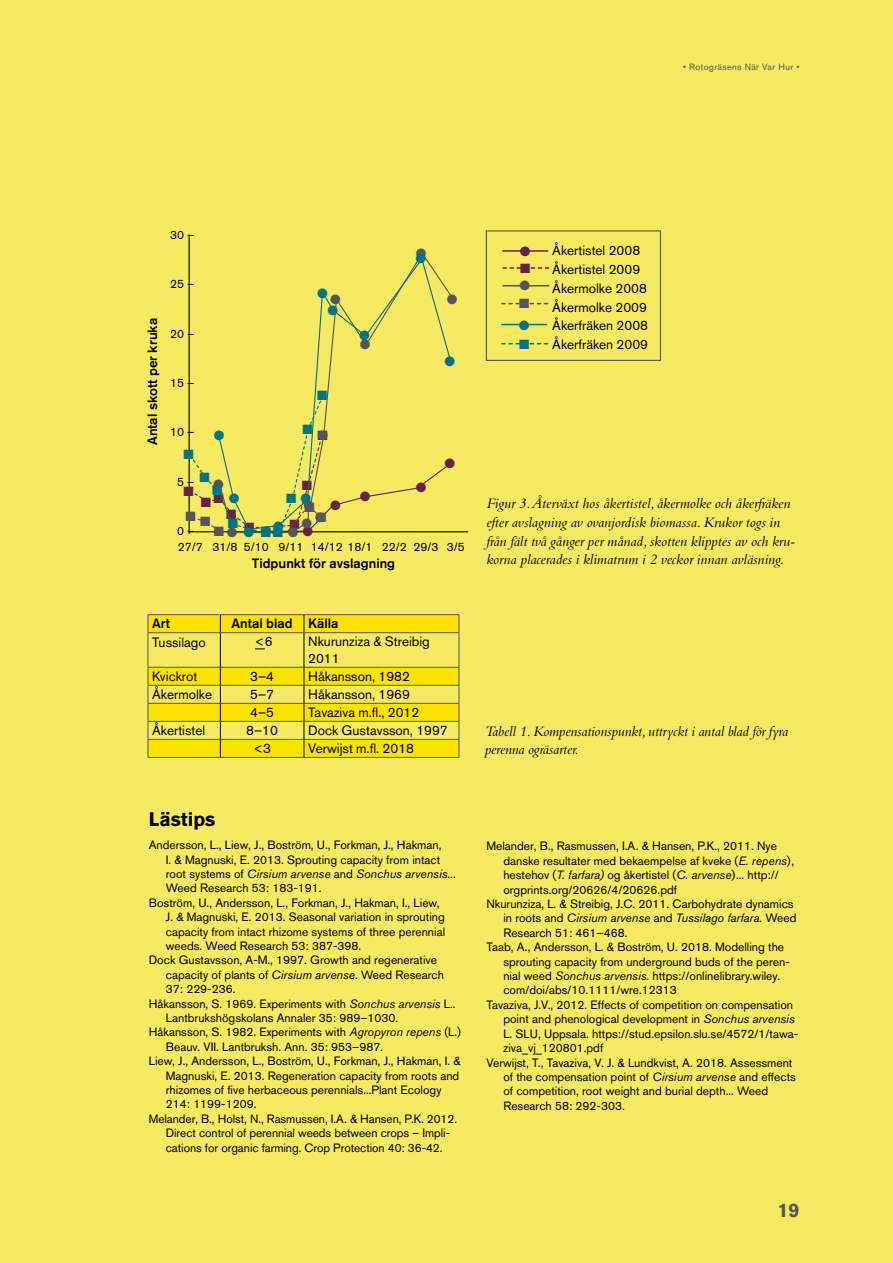
<style>
.page{position:relative;width:893px;height:1263px;background:#f5ea61}
.page>*{position:absolute;margin:0;border:0;box-sizing:border-box;transform-origin:0 0}
.t1{font:700 19.5px "Akzidenz Grotesk BQ";color:#000}
.t2{font:700 19.5px "Akzidenz Grotesk BQ";color:#54565a}
.t3{font:italic 15px/18.8px "Bembo Std";color:#000}
.t4{font:13.5px/18.8px "Akzidenz Grotesk BQ";color:#000}
.t5{font:500 13.5px "Akzidenz Grotesk BQ";color:#000}
.t6{font:13.5px "Zapf Dingbats ITC";color:#007481}
.t7{font:13.5px "Zapf Dingbats ITC";color:#682145}
.t8{font:13.5px "Zapf Dingbats ITC";color:#54565a}
.t9{font:12px/15.9px "Akzidenz Grotesk BQ";color:#000}
.t10{font:italic 12px "Akzidenz Grotesk BQ";color:#000}
.t11{font:9px "Akzidenz Grotesk BQ";letter-spacing:.04em;color:#54565a}
.s1{color:#54565a}
.s2{font-style:normal}
.s3{font-style:italic}
</style>
<div class="page">
<hr style="left:148px;top:614px;width:72px;height:1px;background:#54565a">
<hr style="left:220px;top:614px;width:84px;height:1px;background:#54565a">
<hr style="left:304px;top:614px;width:155px;height:1px;background:#54565a">
<hr style="left:148px;top:757px;width:72px;height:1px;background:#54565a">
<hr style="left:220px;top:757px;width:84px;height:1px;background:#54565a">
<hr style="left:304px;top:757px;width:155px;height:1px;background:#54565a">
<svg style="left:148px;top:615px;width:312px;height:142px"></svg>
<hr style="left:189px;top:235px;width:1px;height:299px;background:#000">
<hr style="left:189px;top:531px;width:279px;height:1px;background:#000">
<svg style="left:501px;top:303px;width:47px;height:1px"></svg>
<svg style="left:502px;top:267px;width:47px;height:2px"></svg>
<hr style="left:502px;top:250px;width:46px;height:2px;background:#682145">
<hr style="left:502px;top:285px;width:47px;height:1px;background:#54565a">
<div style="left:486px;top:230px;width:175px;height:131px;border:1px solid #54565a"></div>
<svg style="left:188px;top:252px;width:267px;height:283px"></svg>
<svg style="left:501px;top:323px;width:47px;height:22px"></svg>
<p class="t11" style="left:683px;top:62px;width:118px">• Rotogräsens När Var Hur •</p>
<p class="t5" style="left:144px;top:445px;width:129px;rotate:-90deg">Antal skott per kruka</p>
<p class="t9" style="left:170px;top:227px;width:26px">30 –</p>
<p class="t9" style="left:170px;top:276px;width:26px">25 –</p>
<p class="t9" style="left:170px;top:325px;width:26px">20 –</p>
<p class="t9" style="left:170px;top:375px;width:26px">15 –</p>
<p class="t9" style="left:170px;top:424px;width:26px">10 –</p>
<p class="t6" style="left:183px;top:448px;width:12px">■</p>
<p class="t6" style="left:214px;top:429px;width:12px">●</p>
<p class="t8" style="left:330px;top:293px;width:12px">●</p>
<p class="t6" style="left:317px;top:389px;width:12px">■</p>
<p class="t6" style="left:302px;top:423px;width:12px">■</p>
<p class="t8" style="left:317px;top:429px;width:12px">●</p>
<p class="t7" style="left:317px;top:429px;width:12px">■</p>
<p class="t6" style="left:359px;top:329px;width:12px">●</p>
<p class="t8" style="left:360px;top:338px;width:12px">●</p>
<p class="t8" style="left:416px;top:247px;width:12px">●</p>
<p class="t6" style="left:415px;top:252px;width:12px">●</p>
<p class="t8" style="left:447px;top:293px;width:12px">●</p>
<p class="t6" style="left:444px;top:355px;width:12px">●</p>
<p class="t7" style="left:444px;top:457px;width:12px">●</p>
<p class="t6" style="left:199px;top:471px;width:12px">■</p>
<p class="t9" style="left:177px;top:473px;width:19px">5 –</p>
<p class="t8" style="left:213px;top:477px;width:12px">●</p>
<p class="t7" style="left:302px;top:479px;width:12px">■</p>
<p class="t7" style="left:416px;top:481px;width:12px">●</p>
<p class="t6" style="left:212px;top:484px;width:12px">■</p>
<p class="t7" style="left:183px;top:484px;width:12px">■</p>
<p class="t7" style="left:360px;top:490px;width:12px">●</p>
<p class="t6" style="left:229px;top:492px;width:12px">●</p>
<p class="t7" style="left:330px;top:499px;width:12px">●</p>
<p class="t8" style="left:304px;top:499px;width:12px">●</p>
<p class="t8" style="left:305px;top:501px;width:12px">■</p>
<p class="t7" style="left:226px;top:508px;width:12px">■</p>
<p class="t7" style="left:315px;top:511px;width:12px">●</p>
<p class="t8" style="left:316px;top:511px;width:12px">■</p>
<p class="t8" style="left:301px;top:517px;width:12px">●</p>
<p class="t6" style="left:228px;top:517px;width:12px">■</p>
<p class="t7" style="left:244px;top:521px;width:12px">■</p>
<p class="t7" style="left:290px;top:518px;width:12px">■</p>
<p class="t9" style="left:177px;top:523px;width:289px">0 –<br>27/7 31/8 5/10 9/11 14/12 18/1 22/2 29/3 3/5</p>
<p class="t6" style="left:261px;top:526px;width:39px">■■<span class="s1">●</span></p>
<p class="t5" style="left:252px;top:555px;width:145px">Tidpunkt för avslagning</p>
<p class="t7" style="left:520px;top:245px;width:12px">●</p>
<p class="t8" style="left:519px;top:279px;width:12px">●</p>
<p class="t7" style="left:520px;top:262px;width:12px">■</p>
<p class="t8" style="left:519px;top:297px;width:12px">■</p>
<p class="t4" style="left:552px;top:241px;width:97px">Åkertistel 2008<br>Åkertistel 2009<br>Åkermolke 2008<br>Åkermolke 2009<br>Åkerfräken 2008<br>Åkerfräken 2009</p>
<p class="t3" style="left:486px;top:494px;width:310px">Figur 3. Återväxt hos åkertistel, åkermolke och åkerfräken efter avslagning av ovanjordisk biomassa. Krukor togs in från fält två gånger per månad, skotten klipptes av och kru&shy;korna placerades i klimatrum i 2 veckor innan avläsning.</p>
<p class="t5" style="left:152px;top:615px;width:19px">Art</p>
<p class="t5" style="left:232px;top:615px;width:109px">Antal blad Källa</p>
<p class="t4" style="left:152px;top:632px;width:55px">Tussilago</p>
<p class="t4" style="left:255px;top:632px;width:19px">&lt;6</p>
<p class="t4" style="left:308px;top:633px;width:123px;line-height:16.5px">Nkurunziza &amp; Streibig<br>2011</p>
<p class="t4" style="left:152px;top:667px;width:47px">Kvickrot</p>
<p class="t4" style="left:250px;top:667px;width:25px">3–4</p>
<p class="t4" style="left:308px;top:667px;width:103px">Håkansson, 1982</p>
<p class="t4" style="left:152px;top:685px;width:61px">Åkermolke</p>
<p class="t4" style="left:250px;top:685px;width:25px">5–7</p>
<p class="t4" style="left:308px;top:685px;width:103px">Håkansson, 1969</p>
<p class="t4" style="left:250px;top:703px;width:25px">4–5</p>
<p class="t4" style="left:308px;top:703px;width:113px">Tavaziva m.fl., 2012</p>
<p class="t4" style="left:152px;top:721px;width:55px">Åkertistel</p>
<p class="t4" style="left:246px;top:721px;width:33px">8–10</p>
<p class="t4" style="left:308px;top:721px;width:141px">Dock Gustavsson, 1997</p>
<p class="t4" style="left:253px;top:739px;width:19px">&lt;3</p>
<p class="t4" style="left:308px;top:739px;width:107px">Verwijst m.fl. 2018</p>
<p class="t3" style="left:485px;top:721px;width:305px">Tabell 1. Kompensationspunkt, uttryckt i antal blad för fyra perenna ogräsarter.</p>
<h1 class="t1" style="left:149px;top:808px;width:68px">Lästips</h1>
<p class="t9" style="left:149px;top:837px;width:294px">Andersson, L., Liew, J., Boström, U., Forkman, J., Hakman,</p>
<p class="t9" style="left:166px;top:851px;width:276px">I. &amp; Magnuski, E. 2013. Sprouting capacity from intact</p>
<p class="t10" style="left:166px;top:866px;width:291px"><span class="s2">root systems of</span> Cirsium arvense <span class="s2">and</span> Sonchus arvensis<span class="s2">...</span></p>
<p class="t9" style="left:166px;top:880px;width:157px">Weed Research 53: 183-191.</p>
<p class="t9" style="left:149px;top:894px;width:292px">Boström, U., Andersson, L., Forkman, J., Hakman, I., Liew,</p>
<p class="t9" style="left:166px;top:909px;width:280px">J. &amp; Magnuski, E. 2013. Seasonal variation in sprouting</p>
<p class="t9" style="left:166px;top:923px;width:281px">capacity from intact rhizome systems of three perennial</p>
<p class="t9" style="left:166px;top:938px;width:197px">weeds. Weed Research 53: 387-398.</p>
<p class="t9" style="left:149px;top:952px;width:290px">Dock Gustavsson, A-M., 1997. Growth and regenerative</p>
<p class="t9" style="left:166px;top:966px;width:280px">capacity of plants of <span class="s3">Cirsium arvense</span>. Weed Research</p>
<p class="t9" style="left:166px;top:981px;width:71px">37: 229-236.</p>
<p class="t9" style="left:149px;top:995px;width:308px">Håkansson, S. 1969. Experiments with <span class="s3">Sonchus arvensis</span> L..</p>
<p class="t9" style="left:166px;top:1010px;width:234px">Lantbrukshögskolans Annaler 35: 989–1030.</p>
<p class="t9" style="left:149px;top:1024px;width:314px">Håkansson, S. 1982. Experiments with <span class="s3">Agropyron repens</span> (L.)</p>
<p class="t9" style="left:166px;top:1038px;width:219px">Beauv. VII. Lantbruksh. Ann. 35: 953–987.</p>
<p class="t9" style="left:149px;top:1053px;width:313px">Liew, J., Andersson, L., Boström, U., Forkman, J., Hakman, I. &amp;</p>
<p class="t9" style="left:166px;top:1067px;width:295px">Magnuski, E. 2013. Regeneration capacity from roots and</p>
<p class="t9" style="left:166px;top:1082px;width:277px">rhizomes of five herbaceous perennials...Plant Ecology</p>
<p class="t9" style="left:166px;top:1096px;width:92px">214: 1199-1209.</p>
<p class="t9" style="left:149px;top:1110px;width:310px">Melander, B., Holst, N., Rasmussen, I.A. &amp; Hansen, P.K. 2012.</p>
<p class="t9" style="left:166px;top:1125px;width:286px">Direct control of perennial weeds between crops – Impli-</p>
<p class="t9" style="left:166px;top:1139px;width:278px">cations for organic farming. Crop Protection 40: 36-42.</p>
<p class="t9" style="left:486px;top:838px;width:292px">Melander, B., Rasmussen, I.A. &amp; Hansen, P.K., 2011. Nye</p>
<p class="t9" style="left:503px;top:853px;width:292px">danske resultater med bekaempelse af kveke (<span class="s3">E. repens</span>),</p>
<p class="t9" style="left:503px;top:867px;width:277px">hestehov (<span class="s3">T. farfara)</span> og åkertistel (<span class="s3">C. arvense</span>)... http://</p>
<p class="t9" style="left:503px;top:881px;width:175px">orgprints.org/20626/4/20626.pdf</p>
<p class="t9" style="left:486px;top:896px;width:309px">Nkurunziza, L. &amp; Streibig, J.C. 2011. Carbohydrate dynamics</p>
<p class="t10" style="left:503px;top:911px;width:295px"><span class="s2">in roots and</span> Cirsium arvense <span class="s2">and</span> Tussilago farfara. <span class="s2">Weed</span></p>
<p class="t9" style="left:503px;top:925px;width:126px">Research 51: 461–468.</p>
<p class="t9" style="left:486px;top:939px;width:299px">Taab, A., Andersson, L. &amp; Boström, U. 2018. Modelling the</p>
<p class="t9" style="left:503px;top:953px;width:288px">sprouting capacity from underground buds of the peren-</p>
<p class="t9" style="left:503px;top:968px;width:278px">nial weed <span class="s3">Sonchus arvensis</span>. https://onlinelibrary.wiley.</p>
<p class="t9" style="left:503px;top:982px;width:175px">com/doi/abs/10.1111/wre.12313</p>
<p class="t9" style="left:486px;top:997px;width:308px">Tavaziva, J.V., 2012. Effects of competition on compensation</p>
<p class="t9" style="left:503px;top:1011px;width:293px">point and phenological development in <span class="s3">Sonchus arvensis</span></p>
<p class="t9" style="left:503px;top:1025px;width:296px">L. SLU, Uppsala. https://stud.epsilon.slu.se/4572/1/tawa-</p>
<p class="t9" style="left:503px;top:1040px;width:101px">ziva_vj_120801.pdf</p>
<p class="t9" style="left:486px;top:1054px;width:308px">Verwijst, T., Tavaziva, V. J. &amp; Lundkvist, A. 2018. Assessment</p>
<p class="t9" style="left:503px;top:1069px;width:294px">of the compensation point of <span class="s3">Cirsium arvense</span> and effects</p>
<p class="t9" style="left:503px;top:1083px;width:266px">of competition, root weight and burial depth... Weed</p>
<p class="t9" style="left:503px;top:1097px;width:123px">Research 58: 292-303.</p>
<h1 class="t2" style="left:777px;top:1198px;width:23px">19</h1>
</div>
